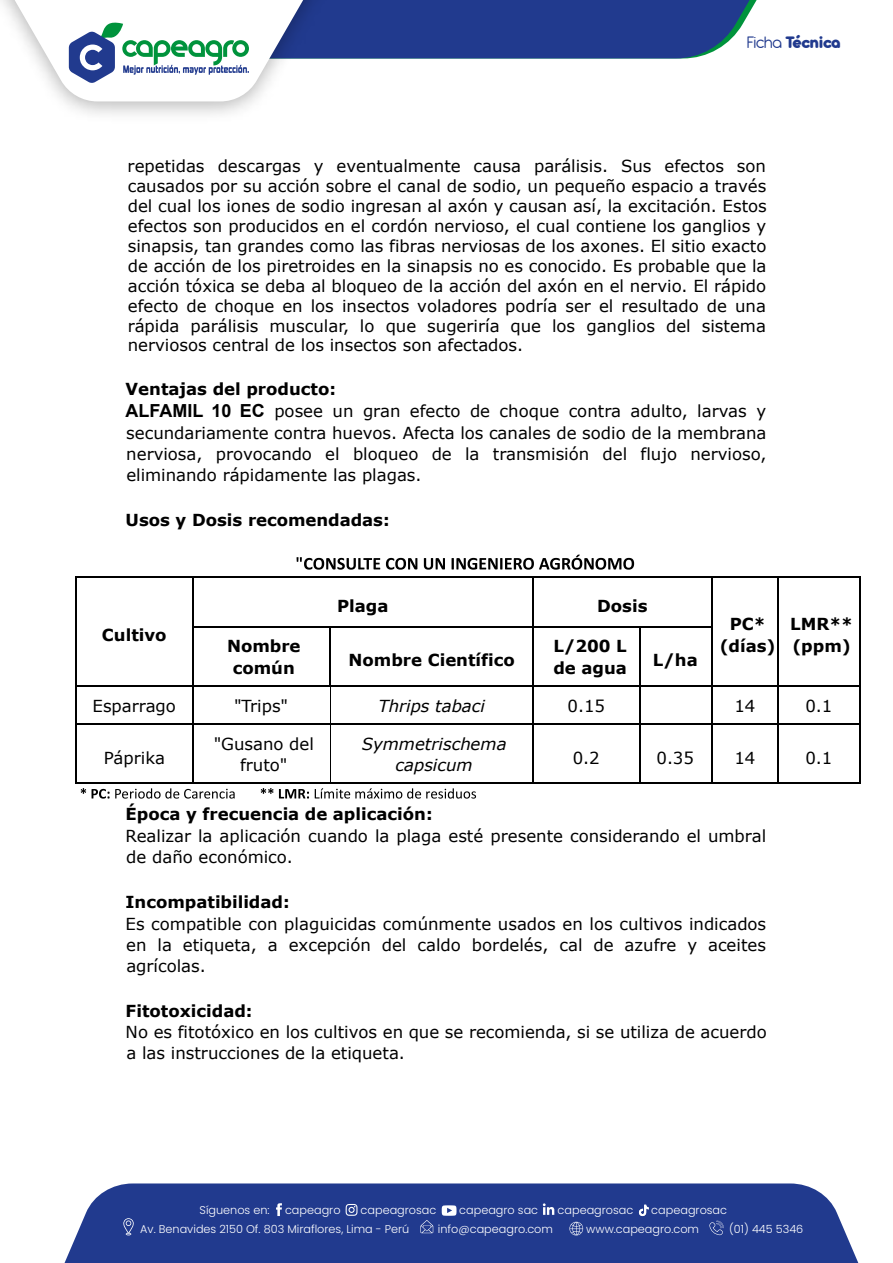
<style>
.page{position:relative;width:893px;height:1263px;background:#fff}
.page>*{position:absolute;margin:0;border:0;box-sizing:border-box;transform-origin:0 0}
.t1{font:800 18px "Antipasto Pro";letter-spacing:-.025em;color:#213a8e}
.t2{font:16.5px/20px "Verdana";color:#000}
.t3{font:700 16.5px/21.8px "Verdana";color:#000;text-align:center}
.t4{font:italic 16.5px/21.6px "Verdana";color:#000;text-align:center}
.t5{font:300 11.25px "Poppins";color:#fff}
.s1{font-weight:400}
.s2{font-weight:700}
.s3{font-family:"Arial";font-weight:700;font-size:18px}
</style>
<div class="page">
<svg style="left:297px;top:555px;width:337px;height:15px"></svg>
<svg style="left:75px;top:576px;width:2px;height:10px"></svg>
<hr style="left:77px;top:576px;width:115px;height:2px;background:#000">
<hr style="left:193px;top:576px;width:137px;height:2px;background:#000">
<hr style="left:332px;top:576px;width:201px;height:2px;background:#000">
<hr style="left:534px;top:576px;width:177px;height:2px;background:#000">
<svg style="left:711px;top:576px;width:2px;height:10px"></svg>
<hr style="left:713px;top:576px;width:65px;height:2px;background:#000">
<hr style="left:779px;top:576px;width:80px;height:2px;background:#000">
<svg style="left:859px;top:576px;width:2px;height:10px"></svg>
<hr style="left:75px;top:586px;width:2px;height:40px;background:#000">
<hr style="left:192px;top:586px;width:1px;height:40px;background:#000">
<hr style="left:533px;top:586px;width:1px;height:40px;background:#000">
<hr style="left:711px;top:586px;width:2px;height:40px;background:#000">
<hr style="left:778px;top:586px;width:1px;height:40px;background:#000">
<hr style="left:859px;top:586px;width:2px;height:40px;background:#000">
<svg style="left:75px;top:626px;width:2px;height:10px"></svg>
<hr style="left:193px;top:626px;width:136px;height:1px;background:#000">
<svg style="left:329px;top:626px;width:3px;height:10px"></svg>
<hr style="left:332px;top:626px;width:201px;height:1px;background:#000">
<hr style="left:534px;top:626px;width:105px;height:1px;background:#000">
<hr style="left:640px;top:626px;width:71px;height:1px;background:#000">
<svg style="left:711px;top:626px;width:2px;height:10px"></svg>
<svg style="left:859px;top:626px;width:2px;height:10px"></svg>
<hr style="left:75px;top:636px;width:2px;height:49px;background:#000">
<hr style="left:192px;top:636px;width:1px;height:49px;background:#000">
<hr style="left:329px;top:636px;width:2px;height:49px;background:#000">
<hr style="left:533px;top:636px;width:1px;height:49px;background:#000">
<hr style="left:639px;top:636px;width:1px;height:49px;background:#000">
<hr style="left:711px;top:636px;width:2px;height:49px;background:#000">
<hr style="left:778px;top:636px;width:1px;height:49px;background:#000">
<hr style="left:859px;top:636px;width:2px;height:49px;background:#000">
<svg style="left:75px;top:685px;width:2px;height:10px"></svg>
<hr style="left:77px;top:685px;width:115px;height:2px;background:#000">
<hr style="left:193px;top:685px;width:136px;height:2px;background:#000">
<hr style="left:332px;top:685px;width:201px;height:2px;background:#000">
<hr style="left:534px;top:685px;width:105px;height:2px;background:#000">
<hr style="left:640px;top:685px;width:71px;height:2px;background:#000">
<svg style="left:711px;top:685px;width:2px;height:10px"></svg>
<hr style="left:713px;top:685px;width:65px;height:2px;background:#000">
<hr style="left:779px;top:685px;width:80px;height:2px;background:#000">
<svg style="left:859px;top:685px;width:2px;height:10px"></svg>
<hr style="left:75px;top:695px;width:2px;height:28px;background:#000">
<hr style="left:711px;top:695px;width:2px;height:28px;background:#000">
<hr style="left:859px;top:695px;width:2px;height:28px;background:#000">
<svg style="left:75px;top:723px;width:2px;height:10px"></svg>
<hr style="left:77px;top:723px;width:115px;height:2px;background:#000">
<svg style="left:192px;top:685px;width:1px;height:48px"></svg>
<hr style="left:193px;top:723px;width:137px;height:2px;background:#000">
<svg style="left:329px;top:685px;width:3px;height:48px"></svg>
<hr style="left:331px;top:723px;width:202px;height:2px;background:#000">
<svg style="left:533px;top:685px;width:1px;height:48px"></svg>
<hr style="left:534px;top:723px;width:105px;height:2px;background:#000">
<svg style="left:639px;top:685px;width:1px;height:48px"></svg>
<hr style="left:640px;top:723px;width:71px;height:2px;background:#000">
<svg style="left:711px;top:723px;width:2px;height:10px"></svg>
<hr style="left:713px;top:723px;width:65px;height:2px;background:#000">
<svg style="left:778px;top:685px;width:1px;height:48px"></svg>
<hr style="left:779px;top:723px;width:80px;height:2px;background:#000">
<svg style="left:859px;top:723px;width:2px;height:10px"></svg>
<hr style="left:75px;top:733px;width:2px;height:50px;background:#000">
<hr style="left:192px;top:733px;width:1px;height:50px;background:#000">
<hr style="left:193px;top:783px;width:137px;height:1px;background:#000">
<hr style="left:330px;top:733px;width:1px;height:50px;background:#000">
<hr style="left:331px;top:783px;width:202px;height:1px;background:#000">
<hr style="left:533px;top:733px;width:1px;height:50px;background:#000">
<hr style="left:534px;top:783px;width:105px;height:1px;background:#000">
<hr style="left:639px;top:733px;width:1px;height:50px;background:#000">
<hr style="left:640px;top:783px;width:71px;height:1px;background:#000">
<hr style="left:711px;top:733px;width:2px;height:50px;background:#000">
<hr style="left:713px;top:783px;width:65px;height:1px;background:#000">
<hr style="left:778px;top:733px;width:1px;height:50px;background:#000">
<hr style="left:779px;top:783px;width:80px;height:1px;background:#000">
<hr style="left:859px;top:733px;width:2px;height:50px;background:#000">
<svg style="left:75px;top:783px;width:160px;height:16px"></svg>
<svg style="left:261px;top:788px;width:48px;height:10px"></svg>
<svg style="left:315px;top:783px;width:161px;height:16px"></svg>
<div style="left:65px;top:1183px;width:793px;height:80px;background:#213a8e"></div>
<svg style="left:569px;top:1222px;width:14px;height:13px"></svg>
<svg style="left:709px;top:1221px;width:15px;height:14px"></svg>
<svg style="left:123px;top:1218px;width:11px;height:17px"></svg>
<svg style="left:420px;top:1220px;width:13px;height:13px"></svg>
<svg style="left:276px;top:1203px;width:6px;height:13px"></svg>
<svg style="left:346px;top:1204px;width:12px;height:12px"></svg>
<svg style="left:543px;top:1203px;width:11px;height:12px"></svg>
<svg style="left:639px;top:1205px;width:10px;height:11px"></svg>
<svg style="left:442px;top:1205px;width:15px;height:11px"></svg>
<svg style="left:0;top:0;width:757px;height:101px"></svg>
<p class="t1" style="left:747px;top:31px;width:96px"><span class="s1">Ficha</span> Técnica</p>
<p class="t2" style="left:128px;top:156px;width:641px;text-align:justify">repetidas descargas y eventualmente causa parálisis. Sus efectos son causados por su acción sobre el canal de sodio, un pequeño espacio a través del cual los iones de sodio ingresan al axón y causan así, la excitación. Estos efectos son producidos en el cordón nervioso, el cual contiene los ganglios y sinapsis, tan grandes como las fibras nerviosas de los axones. El sitio exacto de acción de los piretroides en la sinapsis no es conocido. Es probable que la acción tóxica se deba al bloqueo de la acción del axón en el nervio. El rápido efecto de choque en los insectos voladores podría ser el resultado de una rápida parálisis muscular, lo que sugeriría que los ganglios del sistema nerviosos central de los insectos son afectados.</p>
<p class="t2" style="left:125px;top:378px;width:643px;line-height:21.5px"><span class="s2">Ventajas del producto:<br></span><span class="s3">ALFAMIL 10 EC</span> posee un gran efecto de choque contra adulto, larvas y secundariamente contra huevos. Afecta los canales de sodio de la membrana nerviosa, provocando el bloqueo de la transmisión del flujo nervioso, eliminando rápidamente las plagas.</p>
<p class="t3" style="left:126px;top:508px;width:266px">Usos y Dosis recomendadas:</p>
<p class="t3" style="left:102px;top:624px;width:66px">Cultivo</p>
<p class="t3" style="left:337px;top:594px;width:53px">Plaga</p>
<p class="t3" style="left:597px;top:594px;width:52px">Dosis</p>
<p class="t3" style="left:720px;top:613px;width:57px">PC* (días)</p>
<p class="t3" style="left:790px;top:613px;width:64px">LMR**</p>
<p class="t3" style="left:227px;top:635px;width:75px">Nombre</p>
<p class="t3" style="left:792px;top:635px;width:60px">(ppm)</p>
<p class="t3" style="left:233px;top:657px;width:64px">común</p>
<p class="t3" style="left:553px;top:635px;width:75px;text-align:left">L/200 L de agua</p>
<p class="t3" style="left:349px;top:649px;width:168px">Nombre Científico</p>
<p class="t3" style="left:653px;top:649px;width:46px">L/ha</p>
<p class="t2" style="left:93px;top:696px;width:85px">Esparrago</p>
<p class="t2" style="left:234px;top:696px;width:56px">"Trips"</p>
<p class="t4" style="left:378px;top:695px;width:108px">Thrips tabaci</p>
<p class="t2" style="left:568px;top:696px;width:39px">0.15</p>
<p class="t2" style="left:734px;top:696px;width:22px">14</p>
<p class="t2" style="left:805px;top:696px;width:28px">0.1</p>
<p class="t2" style="left:104px;top:747px;width:63px">Páprika</p>
<p class="t2" style="left:214px;top:733px;width:102px;line-height:21.6px;text-align:center">"Gusano del fruto"</p>
<p class="t4" style="left:362px;top:733px;width:146px">Symmetrischema capsicum</p>
<p class="t2" style="left:573px;top:747px;width:28px">0.2</p>
<p class="t2" style="left:657px;top:747px;width:39px">0.35</p>
<p class="t2" style="left:734px;top:747px;width:22px">14</p>
<p class="t2" style="left:805px;top:747px;width:28px">0.1</p>
<p class="t3" style="left:125px;top:803px;width:309px">Época y frecuencia de aplicación:</p>
<p class="t2" style="left:126px;top:825px;width:642px;line-height:21.3px">Realizar la aplicación cuando la plaga esté presente considerando el umbral de daño económico.</p>
<p class="t3" style="left:126px;top:891px;width:166px">Incompatibilidad:</p>
<p class="t2" style="left:126px;top:913px;width:642px;line-height:21px;text-align:justify">Es compatible con plaguicidas comúnmente usados en los cultivos indicados en la etiqueta, a excepción del caldo bordelés, cal de azufre y aceites agrícolas.</p>
<p class="t3" style="left:126px;top:999px;width:128px">Fitotoxicidad:</p>
<p class="t2" style="left:126px;top:1021px;width:643px;line-height:21.3px">No es fitotóxico en los cultivos en que se recomienda, si se utiliza de acuerdo a las instrucciones de la etiqueta.</p>
<p class="t5" style="left:200px;top:1204px;width:72px">Síguenos en:</p>
<p class="t5" style="left:285px;top:1204px;width:57px">capeagro</p>
<p class="t5" style="left:361px;top:1204px;width:77px">capeagrosac</p>
<p class="t5" style="left:459px;top:1204px;width:80px">capeagro sac</p>
<p class="t5" style="left:558px;top:1204px;width:77px">capeagrosac</p>
<p class="t5" style="left:651px;top:1204px;width:77px">capeagrosac</p>
<p class="t5" style="left:140px;top:1222px;width:271px">Av. Benavides 2150 Of. 803 Miraflores, Lima - Perú</p>
<p class="t5" style="left:438px;top:1222px;width:117px">info@capeagro.com</p>
<p class="t5" style="left:586px;top:1222px;width:114px">www.capeagro.com</p>
<p class="t5" style="left:729px;top:1222px;width:76px">(01) 445 5346</p>
</div>
